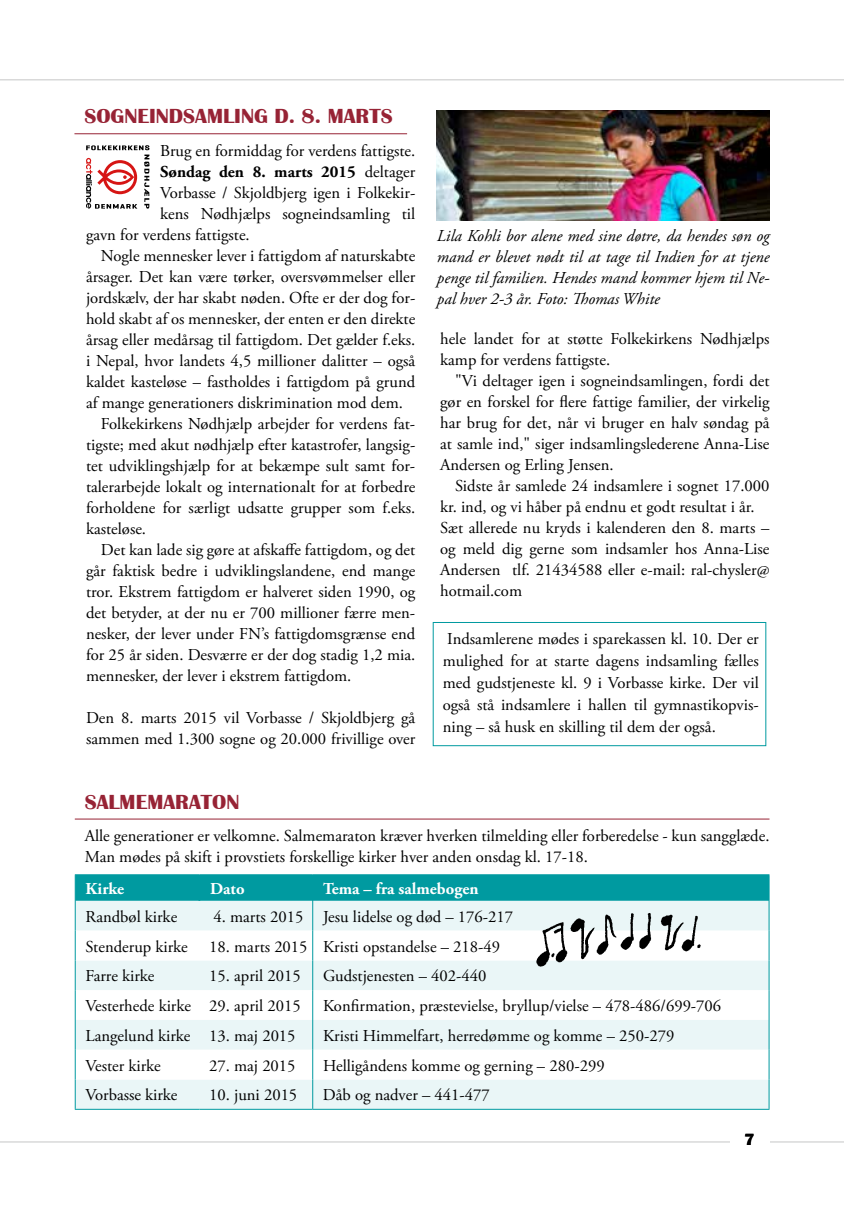
<style>
.page{position:relative;width:844px;height:1216px;background:#fff}
.page>*{position:absolute;margin:0;border:0;box-sizing:border-box;transform-origin:0 0}
.t1{font:700 21px "Britannic";color:#972335;scale:1.04 1}
.t2{font:16.62px/21px "Adobe Garamond Pro";color:#000}
.t3{font:italic 16.62px/21px "Adobe Garamond Pro";color:#000;text-align:justify}
.t4{font:700 16.62px "Adobe Garamond Pro";color:#000}
.t5{font:700 16.62px "Adobe Garamond Pro";color:#fff}
.t6{font:700 16.62px "Britannic";color:#000}
.s1{font-weight:400}
</style>
<div class="page">
<hr style="left:0;top:79px;width:843px;height:1px;background:#c5c6c6">
<hr style="left:0;top:1141px;width:843px;height:1px;background:#c5c6c6">
<div style="left:729px;top:1134px;width:40px;height:39px;background:#fff"></div>
<svg style="left:86px;top:145px;width:64px;height:64px"></svg>
<hr style="left:74px;top:133px;width:333px;height:1px;background:#972335">
<div style="left:432px;top:622px;width:334px;height:124px;border:1px solid #009aa0"></div>
<hr style="left:75px;top:818px;width:694px;height:1px;background:#972335">
<div style="left:76px;top:900px;width:692px;height:208px;background:#eaf6f7"></div>
<svg style="left:76px;top:930px;width:692px;height:149px"></svg>
<hr style="left:312px;top:900px;width:1px;height:30px;background:#009aa0">
<hr style="left:768px;top:900px;width:1px;height:30px;background:#009aa0">
<hr style="left:312px;top:930px;width:1px;height:30px;background:#009aa0">
<hr style="left:768px;top:930px;width:1px;height:30px;background:#009aa0">
<hr style="left:312px;top:960px;width:1px;height:30px;background:#009aa0">
<hr style="left:768px;top:960px;width:1px;height:30px;background:#009aa0">
<svg style="left:312px;top:990px;width:1px;height:29px"></svg>
<svg style="left:768px;top:990px;width:1px;height:29px"></svg>
<hr style="left:312px;top:1019px;width:1px;height:30px;background:#009aa0">
<hr style="left:768px;top:1019px;width:1px;height:30px;background:#009aa0">
<hr style="left:312px;top:1049px;width:1px;height:30px;background:#009aa0">
<hr style="left:768px;top:1049px;width:1px;height:30px;background:#009aa0">
<svg style="left:312px;top:1079px;width:1px;height:29px"></svg>
<svg style="left:768px;top:1079px;width:1px;height:29px"></svg>
<div style="left:75px;top:874px;width:694px;height:26px;background:#009aa0"></div>
<hr style="left:199px;top:874px;width:113px;height:1px;background:#009aa0">
<hr style="left:312px;top:874px;width:457px;height:1px;background:#009aa0">
<hr style="left:75px;top:900px;width:1px;height:30px;background:#009aa0">
<hr style="left:75px;top:930px;width:1px;height:30px;background:#009aa0">
<hr style="left:75px;top:960px;width:1px;height:30px;background:#009aa0">
<svg style="left:75px;top:990px;width:1px;height:29px"></svg>
<hr style="left:75px;top:1019px;width:1px;height:30px;background:#009aa0">
<hr style="left:75px;top:1049px;width:1px;height:30px;background:#009aa0">
<svg style="left:75px;top:1079px;width:1px;height:29px"></svg>
<hr style="left:75px;top:1108px;width:124px;height:1px;background:#009aa0">
<hr style="left:199px;top:1108px;width:113px;height:1px;background:#009aa0">
<hr style="left:312px;top:1108px;width:457px;height:1px;background:#009aa0">
<img style="left:495px;top:898px;width:259px;height:81px">
<img style="left:436px;top:110px;width:333px;height:110px">
<p class="t1" style="left:84px;top:105px;width:26px">SOGNE</p>
<p class="t1" style="left:149px;top:105px;width:236px">INDSAMLING D. 8. MARTS</p>
<p class="t2" style="left:160px;top:141px;width:257px">Brug en formiddag for verdens fattigste.</p>
<p class="t4" style="left:160px;top:162px;width:257px">Søndag den 8. marts 2015 <span class="s1">deltager</span></p>
<p class="t2" style="left:160px;top:183px;width:256px">Vorbasse / Skjoldbjerg igen i Folkekir-</p>
<p class="t2" style="left:160px;top:204px;width:256px">kens Nødhjælps sogneindsamling til</p>
<p class="t2" style="left:86px;top:225px;width:165px">gavn for verdens fattigste.</p>
<p class="t2" style="left:101px;top:246px;width:316px">Nogle mennesker lever i fattigdom af naturskabte</p>
<p class="t2" style="left:86px;top:267px;width:331px">årsager. Det kan være tørker, oversvømmelser eller</p>
<p class="t2" style="left:86px;top:288px;width:331px">jordskælv, der har skabt nøden. Ofte er der dog for-</p>
<p class="t2" style="left:86px;top:309px;width:331px">hold skabt af os mennesker, der enten er den direkte</p>
<p class="t2" style="left:86px;top:330px;width:331px">årsag eller medårsag til fattigdom. Det gælder f.eks.</p>
<p class="t2" style="left:86px;top:351px;width:331px">i Nepal, hvor landets 4,5 millioner dalitter – også</p>
<p class="t2" style="left:86px;top:372px;width:331px">kaldet kasteløse – fastholdes i fattigdom på grund</p>
<p class="t2" style="left:86px;top:393px;width:318px">af mange generationers diskrimination mod dem.</p>
<p class="t2" style="left:101px;top:414px;width:316px">Folkekirkens Nødhjælp arbejder for verdens fat-</p>
<p class="t2" style="left:86px;top:435px;width:331px">tigste; med akut nødhjælp efter katastrofer, langsig-</p>
<p class="t2" style="left:86px;top:456px;width:331px">tet udviklingshjælp for at bekæmpe sult samt for-</p>
<p class="t2" style="left:86px;top:477px;width:331px">talerarbejde lokalt og internationalt for at forbedre</p>
<p class="t2" style="left:86px;top:498px;width:331px">forholdene for særligt udsatte grupper som f.eks.</p>
<p class="t2" style="left:86px;top:519px;width:62px">kasteløse.</p>
<p class="t2" style="left:101px;top:540px;width:316px">Det kan lade sig gøre at afskaffe fattigdom, og det</p>
<p class="t2" style="left:86px;top:561px;width:331px">går faktisk bedre i udviklingslandene, end mange</p>
<p class="t2" style="left:86px;top:582px;width:331px">tror. Ekstrem fattigdom er halveret siden 1990, og</p>
<p class="t2" style="left:86px;top:603px;width:331px">det betyder, at der nu er 700 millioner færre men-</p>
<p class="t2" style="left:86px;top:624px;width:331px">nesker, der lever under FN’s fattigdomsgrænse end</p>
<p class="t2" style="left:86px;top:645px;width:331px">for 25 år siden. Desværre er der dog stadig 1,2 mia.</p>
<p class="t2" style="left:86px;top:666px;width:267px">mennesker, der lever i ekstrem fattigdom.</p>
<p class="t2" style="left:86px;top:708px;width:331px">Den 8. marts 2015 vil Vorbasse / Skjoldbjerg gå sammen med 1.300 sogne og 20.000 frivillige over</p>
<p class="t3" style="left:437px;top:226px;width:334px">Lila Kohli bor alene med sine døtre, da hendes søn og mand er blevet nødt til at tage til Indien for at tjene penge til familien. Hendes mand kommer hjem til Ne&shy;pal hver 2-3 år. Foto: Thomas White</p>
<p class="t2" style="left:440px;top:329px;width:331px">hele landet for at støtte Folkekirkens Nødhjælps kamp for verdens fattigste.</p>
<p class="t2" style="left:440px;top:371px;width:331px;text-align:justify;text-indent:15px">"Vi deltager igen i sogneindsamlingen, fordi det gør en forskel for flere fattige familier, der virkelig har brug for det, når vi bruger en halv søndag på at samle ind," siger indsamlingslederene Anna-Lise Andersen og Erling Jensen.</p>
<p class="t2" style="left:440px;top:476px;width:331px;text-indent:15px">Sidste år samlede 24 indsamlere i sognet 17.000 kr. ind, og vi håber på endnu et godt resultat i år.<br>Sæt allerede nu kryds i kalenderen den 8. marts – og meld dig gerne som indsamler hos Anna-Lise Andersen tlf. 21434588 eller e-mail: ral-chysler@ hotmail.com</p>
<p class="t2" style="left:442px;top:628px;width:317px;line-height:21.9px;text-align:justify">Indsamlerene mødes i sparekassen kl. 10. Der er mulighed for at starte dagens indsamling fælles med gudstjeneste kl. 9 i Vorbasse kirke. Der vil også stå indsamlere i hallen til gymnastikopvis&shy;ning – så husk en skilling til dem der også.</p>
<p class="t1" style="left:85px;top:789px;width:125px">SALMEMARATON</p>
<p class="t2" style="left:85px;top:824px;width:686px;line-height:21.9px">Alle generationer er velkomne. Salmemaraton kræver hverken tilmelding eller forberedelse - kun sangglæde.<br>Man mødes på skift i provstiets forskellige kirker hver anden onsdag kl. 17-18.</p>
<p class="t5" style="left:86px;top:878px;width:40px">Kirke</p>
<p class="t5" style="left:210px;top:878px;width:36px">Dato</p>
<p class="t5" style="left:323px;top:878px;width:157px">Tema – fra salmebogen</p>
<p class="t2" style="left:86px;top:906px;width:93px">Randbøl kirke</p>
<p class="t2" style="left:213px;top:906px;width:301px">4. marts 2015 Jesu lidelse og død – 176-217</p>
<p class="t2" style="left:86px;top:936px;width:104px">Stenderup kirke</p>
<p class="t2" style="left:209px;top:936px;width:292px">18. marts 2015 Kristi opstandelse – 218-49</p>
<p class="t2" style="left:86px;top:966px;width:70px">Farre kirke</p>
<p class="t2" style="left:209px;top:966px;width:93px">15. april 2015</p>
<p class="t2" style="left:323px;top:966px;width:165px">Gudstjenesten – 402-440</p>
<p class="t2" style="left:85px;top:995px;width:216px">Vesterhede kirke 29. april 2015</p>
<p class="t2" style="left:323px;top:995px;width:399px">Konfirmation, præstevielse, bryllup/vielse – 478-486/699-706</p>
<p class="t2" style="left:85px;top:1025px;width:211px">Langelund kirke 13. maj 2015</p>
<p class="t2" style="left:323px;top:1025px;width:353px">Kristi Himmelfart, herredømme og komme – 250-279</p>
<p class="t2" style="left:85px;top:1055px;width:77px">Vester kirke</p>
<p class="t2" style="left:209px;top:1055px;width:88px">27. maj 2015</p>
<p class="t2" style="left:323px;top:1055px;width:283px">Helligåndens komme og gerning – 280-299</p>
<p class="t2" style="left:85px;top:1085px;width:93px">Vorbasse kirke</p>
<p class="t2" style="left:209px;top:1085px;width:90px">10. juni 2015</p>
<p class="t2" style="left:323px;top:1085px;width:168px">Dåb og nadver – 441-477</p>
<p class="t6" style="left:744px;top:1130px;width:12px">7</p>
</div>
